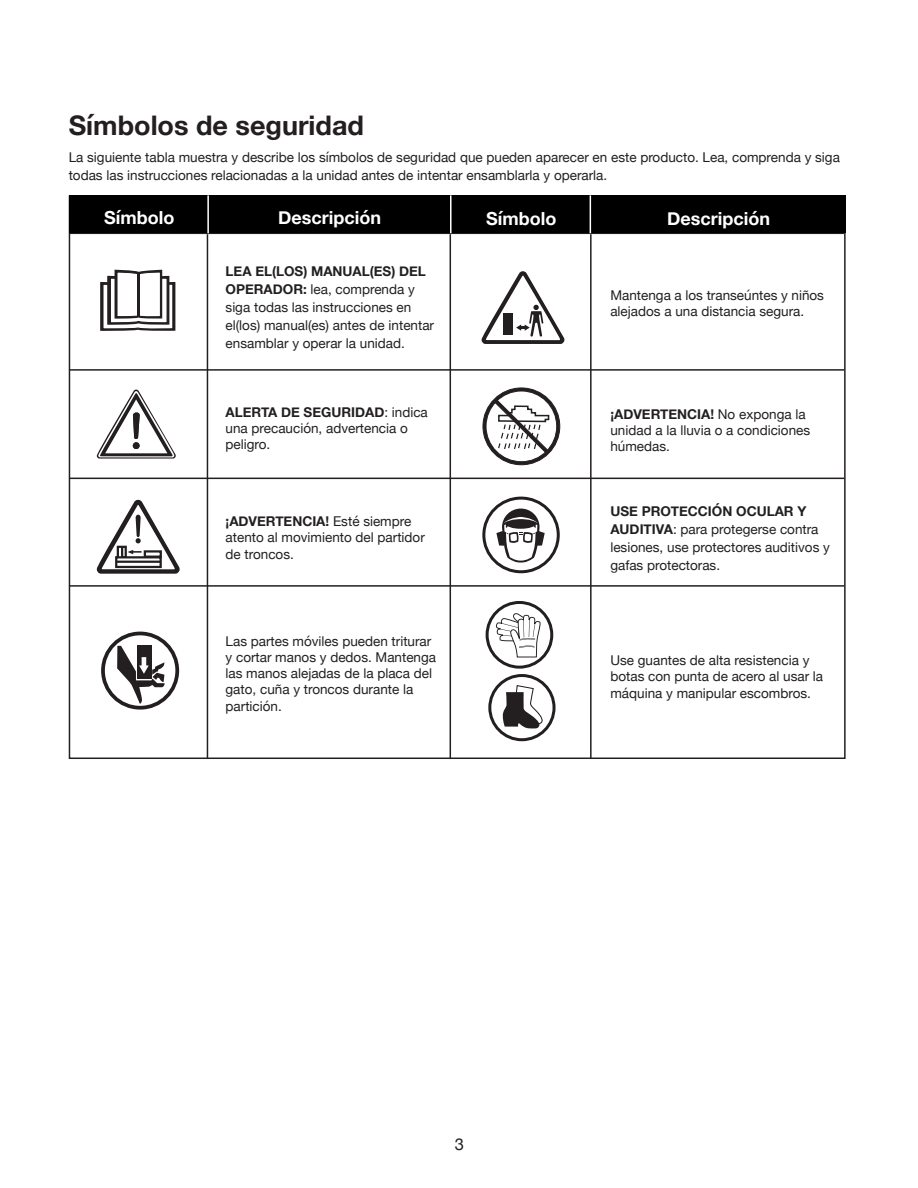
<style>
.page{position:relative;width:918px;height:1188px;background:#fff}
.page>*{position:absolute;margin:0;border:0;box-sizing:border-box;transform-origin:0 0}
.t1{font:700 27px "Helvetica Neue";color:#231f20}
.t2{font:700 18px "Helvetica Neue";color:#fff}
.t3{font:16.5px "Helvetica Neue";color:#231f20}
.Safety_Des_b{font:13.5px/16.2px "Helvetica Neue";color:#231f20}
.Text{font:13.5px/18px "Helvetica Neue";color:#231f20}
.s1{font-weight:700}
</style>
<div class="page">
<svg style="left:482px;top:387px;width:78px;height:78px"></svg>
<hr style="left:69px;top:233px;width:775px;height:1px;background:#231f20">
<div style="left:69px;top:195px;width:776px;height:38px;background:#000"></div>
<hr style="left:69px;top:369px;width:775px;height:2px;background:#231f20">
<hr style="left:69px;top:478px;width:775px;height:1px;background:#231f20">
<hr style="left:69px;top:585px;width:775px;height:2px;background:#231f20">
<hr style="left:207px;top:234px;width:1px;height:525px;background:#231f20">
<hr style="left:450px;top:234px;width:1px;height:525px;background:#231f20">
<hr style="left:590px;top:234px;width:2px;height:525px;background:#231f20">
<hr style="left:207px;top:195px;width:2px;height:38px;background:#fff">
<hr style="left:450px;top:195px;width:2px;height:38px;background:#fff">
<hr style="left:590px;top:195px;width:1px;height:38px;background:#fff">
<svg style="left:97px;top:390px;width:79px;height:69px"></svg>
<svg style="left:100px;top:270px;width:75px;height:61px"></svg>
<hr style="left:137px;top:273px;width:3px;height:44px;background:#231f20">
<svg style="left:481px;top:271px;width:84px;height:73px"></svg>
<div style="left:503px;top:313px;width:10px;height:22px;background:#231f20"></div>
<div style="left:488px;top:674px;width:68px;height:67px;border:3px solid #231f20;border-radius:50%"></div>
<svg style="left:503px;top:686px;width:41px;height:43px"></svg>
<svg style="left:496px;top:613px;width:45px;height:44px"></svg>
<div style="left:486px;top:601px;width:67px;height:68px;border:3px solid #231f20;border-radius:50%"></div>
<svg style="left:96px;top:499px;width:84px;height:75px"></svg>
<svg style="left:117px;top:646px;width:48px;height:59px"></svg>
<div style="left:101px;top:632px;width:78px;height:78px;border:4px solid #231f20;border-radius:50%"></div>
<div style="left:482px;top:497px;width:78px;height:76px;border:3px solid #231f20;border-radius:50%"></div>
<svg style="left:496px;top:509px;width:49px;height:54px"></svg>
<h1 class="t1" style="left:69px;top:104px;width:297px">Símbolos de seguridad</h1>
<p class="Text" style="left:69px;top:149px;width:773px">La siguiente tabla muestra y describe los símbolos de seguridad que pueden aparecer en este producto. Lea, comprenda y siga todas las instrucciones relacionadas a la unidad antes de intentar ensamblarla y operarla.</p>
<p class="t2" style="left:104px;top:204px;width:72px">Símbolo</p>
<p class="t2" style="left:278px;top:204px;width:104px">Descripción</p>
<p class="t2" style="left:486px;top:205px;width:72px">Símbolo</p>
<p class="t2" style="left:667px;top:205px;width:104px">Descripción</p>
<p class="Safety_Des_b" style="left:226px;top:263px;width:210px;line-height:18px"><span class="s1">LEA EL(LOS) MANUAL(ES) DEL<br>OPERADOR:</span> lea, comprenda y siga todas las instrucciones en el(los) manual(es) antes de intentar ensamblar y operar la unidad.</p>
<p class="Safety_Des_b" style="left:610px;top:288px;width:215px">Mantenga a los transeúntes y niños alejados a una distancia segura.</p>
<p class="Safety_Des_b" style="left:226px;top:405px;width:204px"><span class="s1">ALERTA DE SEGURIDAD</span>: indica una precaución, advertencia o peligro.</p>
<p class="Safety_Des_b" style="left:610px;top:407px;width:201px"><span class="s1">¡ADVERTENCIA!</span> No exponga la unidad a la lluvia o a condiciones húmedas.</p>
<p class="Safety_Des_b" style="left:226px;top:514px;width:201px"><span class="s1">¡ADVERTENCIA!</span> Esté siempre atento al movimiento del partidor de troncos.</p>
<p class="Safety_Des_b" style="left:226px;top:634px;width:212px">Las partes móviles pueden triturar y cortar manos y dedos. Mantenga las manos alejadas de la placa del gato, cuña y troncos durante la partición.</p>
<p class="Safety_Des_b" style="left:610px;top:503px;width:221px;line-height:18px"><span class="s1">USE PROTECCIÓN OCULAR Y<br>AUDITIVA</span>: para protegerse contra lesiones, use protectores auditivos y gafas protectoras.</p>
<p class="Safety_Des_b" style="left:610px;top:653px;width:214px">Use guantes de alta resistencia y botas con punta de acero al usar la máquina y manipular escombros.</p>
<p class="t3" style="left:455px;top:1132px;width:11px">3</p>
</div>
